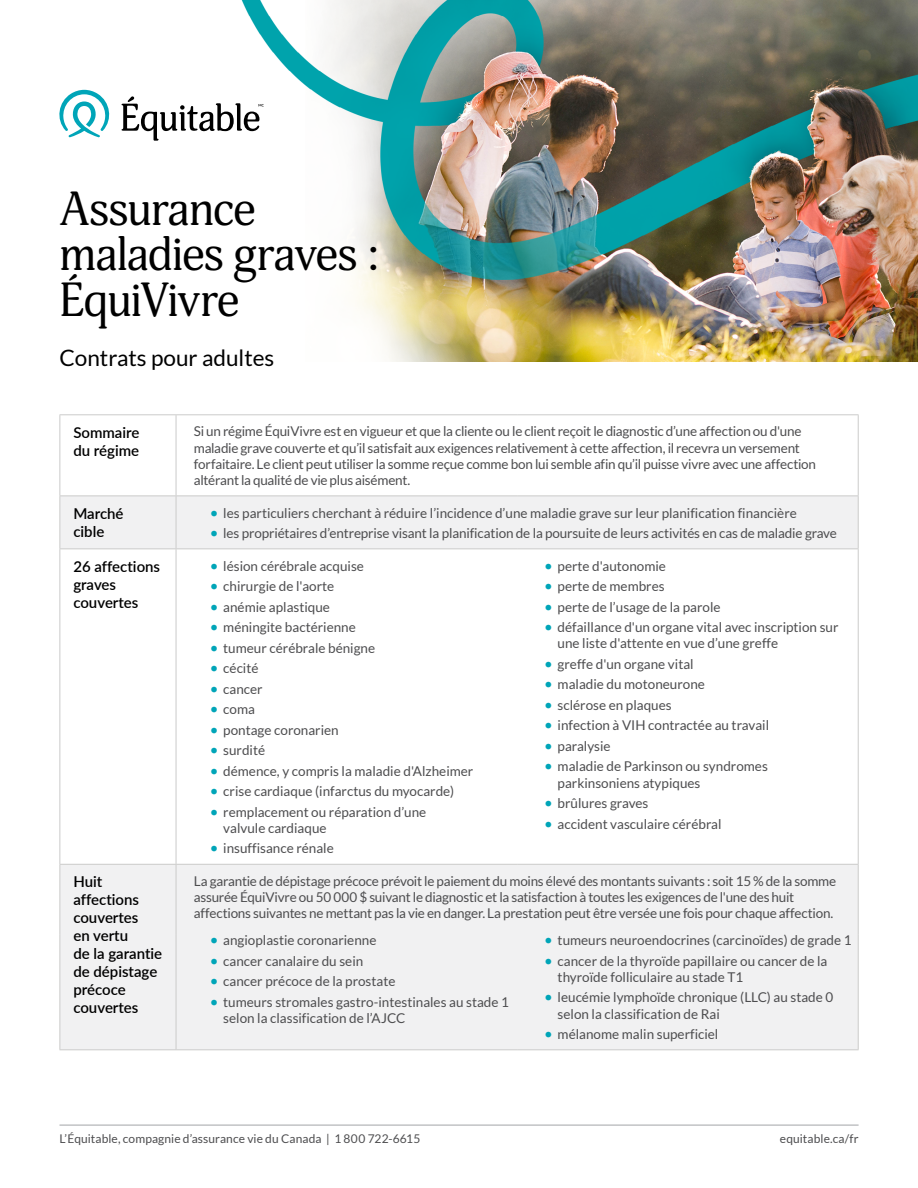
<style>
.page{position:relative;width:918px;height:1188px;background:#fff}
.page>*{position:absolute;margin:0;border:0;box-sizing:border-box;transform-origin:0 0}
.t1{font:46.95px/45.6px "Adonis";letter-spacing:-.025em;color:#000}
.t2{font:22.5px "Lato";color:#000}
.t3{font:600 15px/18px "Lato";color:#000}
.t4{font:13.5px/16.2px "Lato";color:#4d4d4f}
.t5{font:13.5px/16.2px "Lato";letter-spacing:-.02em;color:#4d4d4f}
.t6{font:12px "Lato";letter-spacing:.01em;color:#4d4d4f}
.s1{font-size:15px;color:#00a5b8}
</style>
<div class="page">
<hr style="left:59px;top:1125px;width:800px;height:1px;background:#a2a4a7">
<svg style="left:60px;top:496px;width:798px;height:553px"></svg>
<hr style="left:59px;top:1049px;width:117px;height:1px;background:#cbcbca">
<hr style="left:59px;top:414px;width:117px;height:1px;background:#cbcbca">
<hr style="left:59px;top:415px;width:1px;height:80px;background:#cbcbca">
<hr style="left:176px;top:414px;width:341px;height:1px;background:#cbcbca">
<hr style="left:517px;top:414px;width:342px;height:1px;background:#cbcbca">
<hr style="left:858px;top:415px;width:1px;height:80px;background:#cbcbca">
<hr style="left:176px;top:415px;width:1px;height:80px;background:#cbcbca">
<hr style="left:59px;top:496px;width:1px;height:52px;background:#cbcbca">
<hr style="left:59px;top:495px;width:117px;height:1px;background:#cbcbca">
<hr style="left:176px;top:496px;width:1px;height:52px;background:#cbcbca">
<hr style="left:176px;top:495px;width:341px;height:1px;background:#cbcbca">
<hr style="left:517px;top:495px;width:342px;height:1px;background:#cbcbca">
<hr style="left:858px;top:496px;width:1px;height:52px;background:#cbcbca">
<hr style="left:59px;top:549px;width:1px;height:315px;background:#cbcbca">
<hr style="left:59px;top:548px;width:117px;height:1px;background:#cbcbca">
<hr style="left:176px;top:549px;width:1px;height:315px;background:#cbcbca">
<hr style="left:176px;top:548px;width:341px;height:1px;background:#cbcbca">
<hr style="left:517px;top:548px;width:342px;height:1px;background:#cbcbca">
<hr style="left:858px;top:549px;width:1px;height:315px;background:#cbcbca">
<hr style="left:59px;top:865px;width:1px;height:69px;background:#cbcbca">
<hr style="left:59px;top:934px;width:1px;height:115px;background:#cbcbca">
<hr style="left:59px;top:864px;width:117px;height:1px;background:#cbcbca">
<hr style="left:176px;top:865px;width:1px;height:69px;background:#cbcbca">
<hr style="left:176px;top:864px;width:341px;height:1px;background:#cbcbca">
<hr style="left:517px;top:864px;width:342px;height:1px;background:#cbcbca">
<hr style="left:858px;top:865px;width:1px;height:69px;background:#cbcbca">
<hr style="left:176px;top:934px;width:1px;height:115px;background:#cbcbca">
<hr style="left:176px;top:1049px;width:341px;height:1px;background:#cbcbca">
<hr style="left:858px;top:934px;width:1px;height:115px;background:#cbcbca">
<hr style="left:517px;top:1049px;width:342px;height:1px;background:#cbcbca">
<img style="left:69px;top:0;width:849px;height:362px">
<svg style="left:59px;top:90px;width:54px;height:47px"></svg>
<svg style="left:122px;top:96px;width:142px;height:45px"></svg>
<div style="left:40px;top:170px;width:357px;height:220px;background:#fff"></div>
<h1 class="t1" style="left:59px;top:187px;width:321px">Assurance maladies graves :<br>ÉquiVivre</h1>
<h2 class="t2" style="left:59px;top:345px;width:217px">Contrats pour adultes</h2>
<p class="t3" style="left:73px;top:423px;width:68px">Sommaire du régime</p>
<p class="t5" style="left:194px;top:423px;width:624px">Si un régime ÉquiVivre est en vigueur et que la cliente ou le client reçoit le diagnostic d’une affection ou d'une maladie grave couverte et qu’il satisfait aux exigences relativement à cette affection, il recevra un versement forfaitaire. Le client peut utiliser la somme reçue comme bon lui semble afin qu’il puisse vivre avec une affection altérant la qualité de vie plus aisément.</p>
<p class="t3" style="left:73px;top:504px;width:52px">Marché cible</p>
<p class="t4" style="left:210px;top:504px;width:589px"><span class="s1">•</span> les particuliers cherchant à réduire l’incidence d’une maladie grave sur leur planification financière</p>
<p class="t4" style="left:210px;top:525px;width:629px"><span class="s1">•</span> les propriétaires d’entreprise visant la planification de la poursuite de leurs activités en cas de maladie grave</p>
<p class="t3" style="left:73px;top:557px;width:88px">26 affections graves couvertes</p>
<p class="t4" style="left:210px;top:557px;width:156px"><span class="s1">•</span> lésion cérébrale acquise</p>
<p class="t4" style="left:210px;top:578px;width:126px"><span class="s1">•</span> chirurgie de l'aorte</p>
<p class="t4" style="left:210px;top:598px;width:122px"><span class="s1">•</span> anémie aplastique</p>
<p class="t4" style="left:210px;top:619px;width:148px"><span class="s1">•</span> méningite bactérienne</p>
<p class="t4" style="left:210px;top:640px;width:167px"><span class="s1">•</span> tumeur cérébrale bénigne</p>
<p class="t4" style="left:210px;top:660px;width:50px"><span class="s1">•</span> cécité</p>
<p class="t4" style="left:210px;top:681px;width:54px"><span class="s1">•</span> cancer</p>
<p class="t4" style="left:210px;top:701px;width:47px"><span class="s1">•</span> coma</p>
<p class="t4" style="left:210px;top:722px;width:131px"><span class="s1">•</span> pontage coronarien</p>
<p class="t4" style="left:210px;top:742px;width:57px"><span class="s1">•</span> surdité</p>
<p class="t4" style="left:210px;top:763px;width:265px"><span class="s1">•</span> démence, y compris la maladie d'Alzheimer</p>
<p class="t4" style="left:210px;top:783px;width:246px"><span class="s1">•</span> crise cardiaque (infarctus du myocarde)</p>
<p class="t4" style="left:223px;top:804px;width:205px;text-indent:-14px"><span class="s1">•</span> remplacement ou réparation d’une valvule cardiaque</p>
<p class="t4" style="left:210px;top:840px;width:125px"><span class="s1">•</span> insuffisance rénale</p>
<p class="t4" style="left:544px;top:557px;width:123px"><span class="s1">•</span> perte d'autonomie</p>
<p class="t4" style="left:544px;top:578px;width:122px"><span class="s1">•</span> perte de membres</p>
<p class="t4" style="left:544px;top:598px;width:178px"><span class="s1">•</span> perte de l’usage de la parole</p>
<p class="t4" style="left:558px;top:619px;width:282px;text-indent:-14px"><span class="s1">•</span> défaillance d'un organe vital avec inscription sur une liste d'attente en vue d’une greffe</p>
<p class="t4" style="left:544px;top:656px;width:151px"><span class="s1">•</span> greffe d'un organe vital</p>
<p class="t4" style="left:544px;top:676px;width:162px"><span class="s1">•</span> maladie du motoneurone</p>
<p class="t4" style="left:544px;top:697px;width:129px"><span class="s1">•</span> sclérose en plaques</p>
<p class="t4" style="left:544px;top:717px;width:227px"><span class="s1">•</span> infection à VIH contractée au travail</p>
<p class="t4" style="left:544px;top:738px;width:68px"><span class="s1">•</span> paralysie</p>
<p class="t4" style="left:558px;top:758px;width:212px;text-indent:-14px"><span class="s1">•</span> maladie de Parkinson ou syndromes parkinsoniens atypiques</p>
<p class="t4" style="left:544px;top:795px;width:106px"><span class="s1">•</span> brûlures graves</p>
<p class="t4" style="left:544px;top:816px;width:179px"><span class="s1">•</span> accident vasculaire cérébral</p>
<p class="t3" style="left:73px;top:872px;width:90px">Huit affections couvertes<br>en vertu<br>de la garantie de dépistage précoce couvertes</p>
<p class="t4" style="left:194px;top:873px;width:644px">La garantie de dépistage précoce prévoit le paiement du moins élevé des montants suivants : soit 15 % de la somme assurée ÉquiVivre ou 50 000 $ suivant le diagnostic et la satisfaction à toutes les exigences de l'une des huit affections suivantes ne mettant pas la vie en danger. La prestation peut être versée une fois pour chaque affection.</p>
<p class="t4" style="left:544px;top:932px;width:309px"><span class="s1">•</span> tumeurs neuroendocrines (carcinoïdes) de grade 1</p>
<p class="t4" style="left:558px;top:953px;width:271px;text-indent:-14px"><span class="s1">•</span> cancer de la thyroïde papillaire ou cancer de la thyroïde folliculaire au stade T1</p>
<p class="t4" style="left:558px;top:989px;width:277px;text-indent:-14px"><span class="s1">•</span> leucémie lymphoïde chronique (LLC) au stade 0 selon la classification de Rai</p>
<p class="t4" style="left:544px;top:1026px;width:176px"><span class="s1">•</span> mélanome malin superficiel</p>
<p class="t4" style="left:210px;top:932px;width:168px"><span class="s1">•</span> angioplastie coronarienne</p>
<p class="t4" style="left:210px;top:953px;width:155px"><span class="s1">•</span> cancer canalaire du sein</p>
<p class="t4" style="left:210px;top:973px;width:187px"><span class="s1">•</span> cancer précoce de la prostate</p>
<p class="t4" style="left:223px;top:994px;width:287px;text-indent:-14px"><span class="s1">•</span> tumeurs stromales gastro-intestinales au stade 1 selon la classification de l’AJCC</p>
<p class="t6" style="left:59px;top:1132px;width:362px">L’Équitable, compagnie d’assurance vie du Canada | 1 800 722-6615</p>
<p class="t6" style="left:780px;top:1132px;width:80px">equitable.ca/fr</p>
</div>
